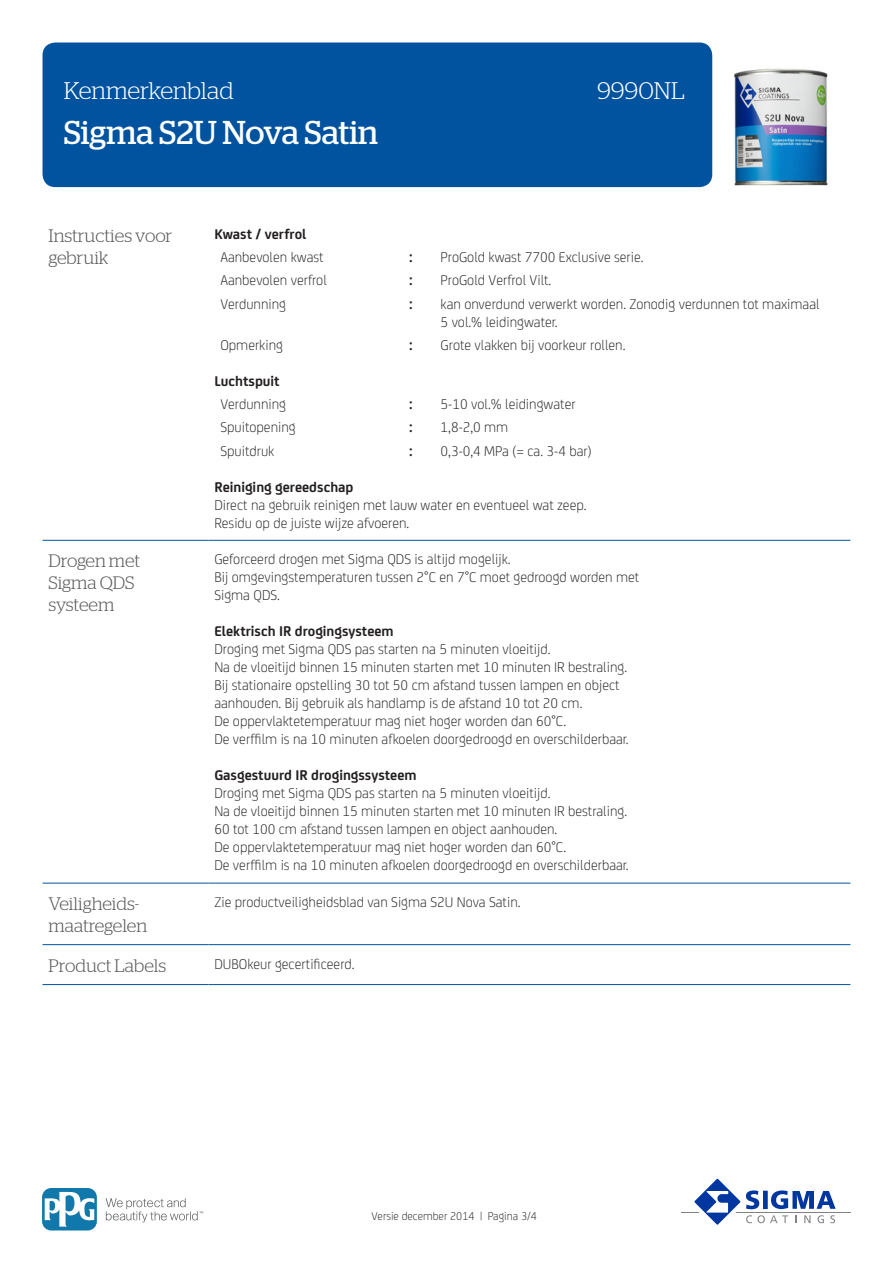
<style>
.page{position:relative;width:893px;height:1263px;background:#fff}
.page>*{position:absolute;margin:0;border:0;box-sizing:border-box;transform-origin:0 0}
.t1{font:33px "Stag";color:#fff}
.t2{font:300 24px "Stag";color:#fff}
.KOP{font:300 18px/21.6px "Stag";color:#57585a}
.BODY{font:300 15px/18px "FS Joey";color:#231f20}
.BODY-2{font:700 15px "FS Joey";color:#231f20}
.t3{font:300 12px "FS Joey";color:#231f20}
.s1{font-weight:700}
</style>
<div class="page">
<div style="left:43px;top:43px;width:669px;height:144px;background:#0153a0;border-radius:13px"></div>
<hr style="left:681px;top:1211px;width:169px;height:1px;background:#808285">
<svg style="left:689px;top:1178px;width:147px;height:47px"></svg>
<svg style="left:106px;top:1198px;width:97px;height:24px"></svg>
<svg style="left:43px;top:1188px;width:54px;height:42px"></svg>
<svg style="left:45px;top:1191px;width:49px;height:35px"></svg>
<hr style="left:43px;top:540px;width:165px;height:1px;background:#0153a0">
<hr style="left:208px;top:540px;width:642px;height:1px;background:#0153a0">
<hr style="left:43px;top:883px;width:165px;height:1px;background:#0153a0">
<hr style="left:208px;top:883px;width:642px;height:1px;background:#0153a0">
<hr style="left:43px;top:944px;width:165px;height:1px;background:#0153a0">
<hr style="left:208px;top:944px;width:642px;height:1px;background:#0153a0">
<hr style="left:43px;top:984px;width:165px;height:1px;background:#0153a0">
<hr style="left:208px;top:984px;width:642px;height:1px;background:#0153a0">
<img style="left:734px;top:68px;width:94px;height:118px">
<h2 class="t2" style="left:64px;top:77px;width:171px">Kenmerkenblad</h2>
<h2 class="t2" style="left:597px;top:77px;width:89px">9990NL</h2>
<h1 class="t1" style="left:64px;top:114px;width:316px">Sigma S2U Nova Satin</h1>
<p class="KOP" style="left:49px;top:225px;width:125px">Instructies voor gebruik</p>
<p class="BODY-2" style="left:214px;top:223px;width:94px">Kwast / verfrol</p>
<p class="BODY" style="left:220px;top:247px;width:105px">Aanbevolen kwast</p>
<p class="BODY-2" style="left:409px;top:246px;width:5px">:</p>
<p class="BODY" style="left:441px;top:247px;width:205px">ProGold kwast 7700 Exclusive serie.</p>
<p class="BODY" style="left:220px;top:270px;width:108px">Aanbevolen verfrol</p>
<p class="BODY-2" style="left:409px;top:269px;width:5px">:</p>
<p class="BODY" style="left:441px;top:270px;width:112px">ProGold Verfrol Vilt.</p>
<p class="BODY" style="left:220px;top:294px;width:67px">Verdunning</p>
<p class="BODY-2" style="left:409px;top:292px;width:5px">:</p>
<p class="BODY" style="left:441px;top:294px;width:380px">kan onverdund verwerkt worden. Zonodig verdunnen tot maximaal<br>5 vol.% leidingwater.</p>
<p class="BODY" style="left:220px;top:335px;width:64px">Opmerking</p>
<p class="BODY-2" style="left:409px;top:334px;width:5px">:</p>
<p class="BODY" style="left:441px;top:335px;width:186px">Grote vlakken bij voorkeur rollen.</p>
<p class="BODY-2" style="left:214px;top:370px;width:67px">Luchtspuit</p>
<p class="BODY" style="left:220px;top:394px;width:67px">Verdunning</p>
<p class="BODY-2" style="left:409px;top:393px;width:5px">:</p>
<p class="BODY" style="left:441px;top:394px;width:136px">5-10 vol.% leidingwater</p>
<p class="BODY" style="left:220px;top:417px;width:77px">Spuitopening</p>
<p class="BODY-2" style="left:409px;top:416px;width:5px">:</p>
<p class="BODY" style="left:441px;top:417px;width:69px">1,8-2,0 mm</p>
<p class="BODY" style="left:220px;top:441px;width:55px">Spuitdruk</p>
<p class="BODY-2" style="left:409px;top:439px;width:5px">:</p>
<p class="BODY" style="left:441px;top:441px;width:153px">0,3-0,4 MPa (= ca. 3-4 bar)</p>
<p class="BODY" style="left:214px;top:477px;width:374px"><span class="s1">Reiniging gereedschap<br></span>Direct na gebruik reinigen met lauw water en eventueel wat zeep.<br>Residu op de juiste wijze afvoeren.</p>
<p class="KOP" style="left:49px;top:550px;width:93px">Drogen met<br>Sigma QDS systeem</p>
<p class="BODY" style="left:214px;top:549px;width:426px">Geforceerd drogen met Sigma QDS is altijd mogelijk.<br>Bij omgevingstemperaturen tussen 2°C en 7°C moet gedroogd worden met<br>Sigma QDS.</p>
<p class="BODY" style="left:214px;top:621px;width:416px"><span class="s1">Elektrisch IR drogingsysteem<br></span>Droging met Sigma QDS pas starten na 5 minuten vloeitijd.<br>Na de vloeitijd binnen 15 minuten starten met 10 minuten IR bestraling.<br>Bij stationaire opstelling 30 tot 50 cm afstand tussen lampen en object aanhouden. Bij gebruik als handlamp is de afstand 10 tot 20 cm.<br>De oppervlaktetemperatuur mag niet hoger worden dan 60°C.<br>De verffilm is na 10 minuten afkoelen doorgedroogd en overschilderbaar.</p>
<p class="BODY" style="left:214px;top:765px;width:416px"><span class="s1">Gasgestuurd IR drogingssysteem<br></span>Droging met Sigma QDS pas starten na 5 minuten vloeitijd.<br>Na de vloeitijd binnen 15 minuten starten met 10 minuten IR bestraling.<br>60 tot 100 cm afstand tussen lampen en object aanhouden.<br>De oppervlaktetemperatuur mag niet hoger worden dan 60°C.<br>De verffilm is na 10 minuten afkoelen doorgedroogd en overschilderbaar.</p>
<p class="KOP" style="left:49px;top:893px;width:100px">Veiligheids&shy;maatregelen</p>
<p class="BODY" style="left:214px;top:892px;width:308px">Zie productveiligheidsblad van Sigma S2U Nova Satin.</p>
<p class="KOP" style="left:49px;top:954px;width:119px">Product Labels</p>
<p class="BODY" style="left:214px;top:954px;width:142px">DUBOkeur gecertificeerd.</p>
<p class="t3" style="left:371px;top:1208px;width:167px">Versie december 2014 | Pagina 3/4</p>
</div>
